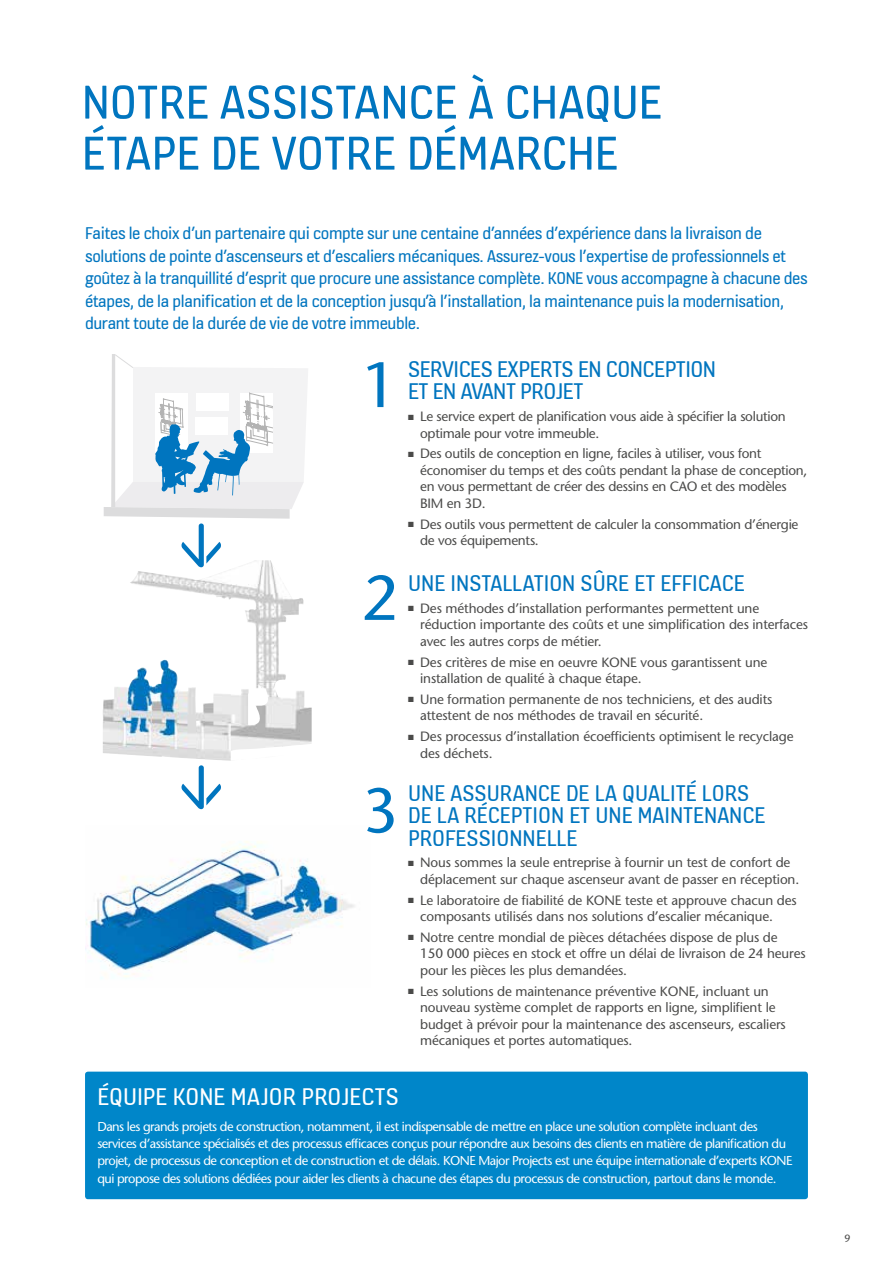
<style>
.page{position:relative;width:893px;height:1263px;background:#fff}
.page>*{position:absolute;margin:0;border:0;box-sizing:border-box;transform-origin:0 0}
.t1{font:63px "Stone Sans";color:#0075bf}
.t2{font:51px/51px "KONE Information v 13";letter-spacing:.005em;color:#0075bf}
.t3{font:25.5px "KONE Information v 13";color:#fff}
.t4{font:24px/22.5px "KONE Information v 13";color:#0075bf}
.t5{font:24px/22.5px "KONE Information v 13";letter-spacing:-.02em;color:#0075bf}
.t6{font:18px/22.5px "KONE Information v 13";letter-spacing:-.02em;color:#0075bf}
.t7{font:13.5px/16.5px "Stone Sans";letter-spacing:-.01em;color:#4a4a49}
.t8{font:12.9px/17.2px "Stone Sans";letter-spacing:-.04em;color:#fff}
.t9{font:10.5px "Stone Sans";color:#4a4a49}
</style>
<div class="page">
<img style="left:85px;top:841px;width:270px;height:138px">
<img style="left:103px;top:567px;width:209px;height:194px">
<div style="left:85px;top:1071px;width:723px;height:128px;background:#0086c9;border-radius:3px"></div>
<svg style="left:104px;top:354px;width:204px;height:213px"></svg>
<svg style="left:181px;top:765px;width:40px;height:44px"></svg>
<h2 class="t2" style="left:82px;top:74px;width:582px">NOTRE ASSISTANCE À CHAQUE<br>ÉTAPE DE VOTRE DÉMARCHE</h2>
<p class="t6" style="left:85px;top:221px;width:724px">Faites le choix d’un partenaire qui compte sur une centaine d’années d’expérience dans la livraison de solutions de pointe d’ascenseurs et d’escaliers mécaniques. Assurez-vous l’expertise de professionnels et goûtez à la tranquillité d’esprit que procure une assistance complète. KONE vous accompagne à chacune des étapes, de la planification et de la conception jusqu’à l’installation, la maintenance puis la modernisation, durant toute de la durée de vie de votre immeuble.</p>
<h1 class="t1" style="left:362px;top:346px;width:38px">1</h1>
<h3 class="t5" style="left:408px;top:357px;width:309px">SERVICES EXPERTS EN CONCEPTION<br>ET EN AVANT PROJET</h3>
<p class="t7" style="left:420px;top:408px;width:367px;text-indent:-12px">■ Le service expert de planification vous aide à spécifier la solution optimale pour votre immeuble.</p>
<p class="t7" style="left:420px;top:445px;width:389px;text-indent:-12px">■ Des outils de conception en ligne, faciles à utiliser, vous font économiser du temps et des coûts pendant la phase de conception, en vous permettant de créer des dessins en CAO et des modèles BIM en 3D.</p>
<p class="t7" style="left:420px;top:515px;width:380px;text-indent:-12px">■ Des outils vous permettent de calculer la consommation d’énergie de vos équipements.</p>
<h1 class="t1" style="left:362px;top:559px;width:38px">2</h1>
<h3 class="t4" style="left:408px;top:571px;width:338px">UNE INSTALLATION SÛRE ET EFFICACE</h3>
<p class="t7" style="left:420px;top:600px;width:389px;text-indent:-12px">■ Des méthodes d’installation performantes permettent une réduction importante des coûts et une simplification des interfaces avec les autres corps de métier.</p>
<p class="t7" style="left:420px;top:654px;width:349px;text-indent:-12px">■ Des critères de mise en oeuvre KONE vous garantissent une installation de qualité à chaque étape.</p>
<p class="t7" style="left:420px;top:691px;width:354px;text-indent:-12px">■ Une formation permanente de nos techniciens, et des audits attestent de nos méthodes de travail en sécurité.</p>
<p class="t7" style="left:420px;top:728px;width:375px;text-indent:-12px">■ Des processus d’installation écoefficients optimisent le recyclage des déchets.</p>
<h1 class="t1" style="left:362px;top:772px;width:38px">3</h1>
<h3 class="t4" style="left:408px;top:781px;width:359px">UNE ASSURANCE DE LA QUALITÉ LORS<br>DE LA RÉCEPTION ET UNE MAINTENANCE<br>PROFESSIONNELLE</h3>
<p class="t7" style="left:420px;top:854px;width:381px;text-indent:-12px">■ Nous sommes la seule entreprise à fournir un test de confort de déplacement sur chaque ascenseur avant de passer en réception.</p>
<p class="t7" style="left:420px;top:891px;width:378px;text-indent:-12px">■ Le laboratoire de fiabilité de KONE teste et approuve chacun des composants utilisés dans nos solutions d’escalier mécanique.</p>
<p class="t7" style="left:420px;top:929px;width:387px;text-indent:-12px">■ Notre centre mondial de pièces détachées dispose de plus de<br>150 000 pièces en stock et offre un délai de livraison de 24 heures pour les pièces les plus demandées.</p>
<p class="t7" style="left:420px;top:982px;width:367px;text-indent:-12px">■ Les solutions de maintenance préventive KONE, incluant un nouveau système complet de rapports en ligne, simplifient le budget à prévoir pour la maintenance des ascenseurs, escaliers mécaniques et portes automatiques.</p>
<h3 class="t3" style="left:97px;top:1079px;width:303px">ÉQUIPE KONE MAJOR PROJECTS</h3>
<p class="t8" style="left:97px;top:1117px;width:696px">Dans les grands projets de construction, notamment, il est indispensable de mettre en place une solution complète incluant des services d’assistance spécialisés et des processus efficaces conçus pour répondre aux besoins des clients en matière de planification du projet, de processus de conception et de construction et de délais. KONE Major Projects est une équipe internationale d’experts KONE qui propose des solutions dédiées pour aider les clients à chacune des étapes du processus de construction, partout dans le monde.</p>
<p class="t9" style="left:844px;top:1231px;width:8px">9</p>
</div>
